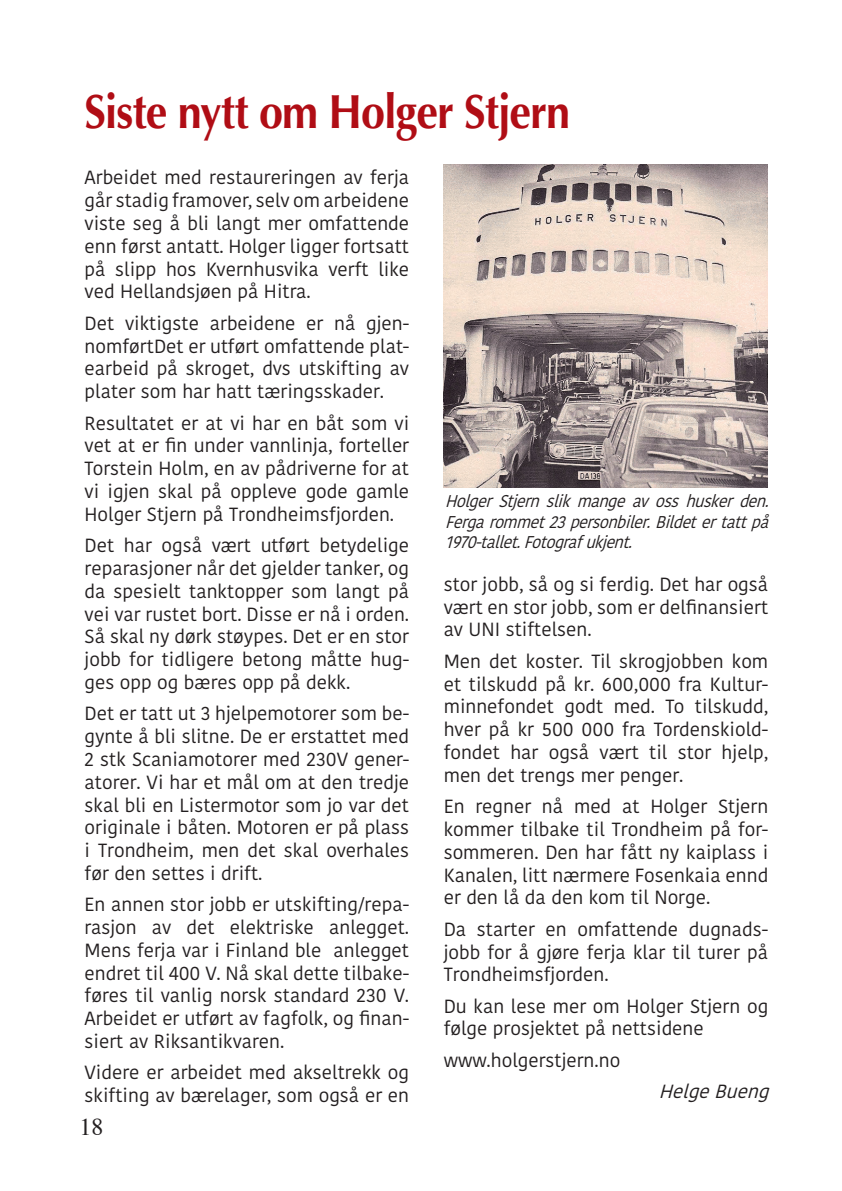
<style>
.page{position:relative;width:842px;height:1191px;background:#fff}
.page>*{position:absolute;margin:0;border:0;box-sizing:border-box;transform-origin:0 0}
.t1{font:700 48px "Optima";letter-spacing:-.02em;color:#b00d15;scale:.9 1}
.t2{font:24px "Times";color:#231f20}
.t3{font:19px/22.8px "Kohinoor Bangla";color:#231f20;text-align:justify}
.t4{font:italic 19px "Kohinoor Bangla";color:#231f20}
.t5{font:italic 17px/20.4px "Kohinoor Bangla";color:#231f20;text-align:justify;scale:.95 1}
</style>
<div class="page">
<img style="left:444px;top:164px;width:323px;height:323px">
<h1 class="t1" style="left:85px;top:84px;width:541px">Siste nytt om Holger Stjern</h1>
<p class="t3" style="left:85px;top:166px;width:326px">Arbeidet med restaureringen av ferja går stadig framover, selv om arbeidene viste seg å bli langt mer omfattende enn først antatt. Holger ligger fortsatt på slipp hos Kvernhusvika verft like ved Hellandsjøen på Hitra.</p>
<p class="t3" style="left:85px;top:311px;width:326px">Det viktigste arbeidene er nå gjen&shy;nomførtDet er utført omfattende plat&shy;earbeid på skroget, dvs utskifting av plater som har hatt tæringsskader.</p>
<p class="t3" style="left:85px;top:411px;width:326px">Resultatet er at vi har en båt som vi vet at er fin under vannlinja, forteller Torstein Holm, en av pådriverne for at vi igjen skal på oppleve gode gamle Holger Stjern på Trondheimsfjorden.</p>
<p class="t3" style="left:85px;top:533px;width:326px">Det har også vært utført betydelige reparasjoner når det gjelder tanker, og da spesielt tanktopper som langt på vei var rustet bort. Disse er nå i orden.<br>Så skal ny dørk støypes. Det er en stor jobb for tidligere betong måtte hug&shy;ges opp og bæres opp på dekk.</p>
<p class="t3" style="left:85px;top:702px;width:326px">Det er tatt ut 3 hjelpemotorer som be&shy;gynte å bli slitne. De er erstattet med 2 stk Scaniamotorer med 230V gener&shy;atorer. Vi har et mål om at den tredje skal bli en Listermotor som jo var det originale i båten. Motoren er på plass i Trondheim, men det skal overhales før den settes i drift.</p>
<p class="t3" style="left:85px;top:892px;width:326px">En annen stor jobb er utskifting/repa&shy;rasjon av det elektriske anlegget.<br>Mens ferja var i Finland ble anlegget endret til 400 V. Nå skal dette tilbake&shy;føres til vanlig norsk standard 230 V.<br>Arbeidet er utført av fagfolk, og finan&shy;siert av Riksantikvaren.</p>
<p class="t3" style="left:85px;top:1061px;width:326px">Videre er arbeidet med akseltrekk og skifting av bærelager, som også er en</p>
<p class="t5" style="left:445px;top:491px;width:349px">HolgerStjernslikmangeavosshuskerden.<br>Fergarommet23personbiler.Bildetertattpå 1970-tallet.Fotografukjent.</p>
<p class="t3" style="left:444px;top:572px;width:326px">stor jobb, så og si ferdig. Det har også vært en stor jobb, som er delfinansiert av UNI stiftelsen.</p>
<p class="t3" style="left:444px;top:649px;width:326px">Men det koster. Til skrogjobben kom et tilskudd på kr. 600,000 fra Kultur&shy;minnefondet godt med. To tilskudd, hver på kr 500 000 fra Tordenskiold&shy;fondet har også vært til stor hjelp, men det trengs mer penger.</p>
<p class="t3" style="left:444px;top:794px;width:326px">En regner nå med at Holger Stjern kommer tilbake til Trondheim på for&shy;sommeren. Den har fått ny kaiplass i Kanalen, litt nærmere Fosenkaia ennd er den lå da den kom til Norge.</p>
<p class="t3" style="left:444px;top:917px;width:326px">Da starter en omfattende dugnads&shy;jobb for å gjøre ferja klar til turer på Trondheimsfjorden.</p>
<p class="t3" style="left:444px;top:994px;width:326px">Du kan lese mer om Holger Stjern og følge prosjektet på nettsidene</p>
<p class="t3" style="left:444px;top:1048px;width:178px">www.holgerstjern.no</p>
<p class="t4" style="left:659px;top:1076px;width:119px">HelgeBueng</p>
<p class="t2" style="left:79px;top:1104px;width:25px">18</p>
</div>
